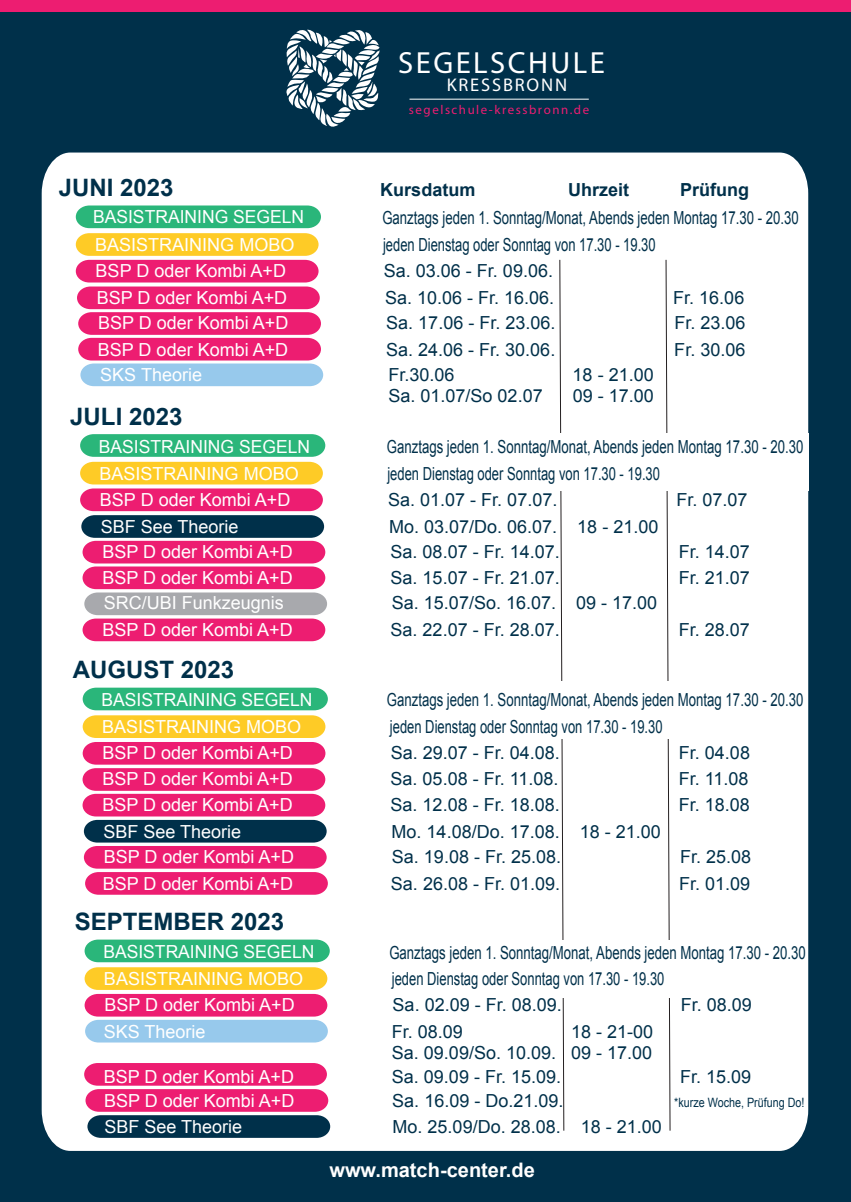
<style>
.page{position:relative;width:851px;height:1202px;background:#fff}
.page>*{position:absolute;margin:0;border:0;box-sizing:border-box;transform-origin:0 0}
.t1{font:30.6px "Myriad Pro";letter-spacing:.08em;color:#fff}
.t2{font:700 24px "Arial";color:#00304a}
.t3{font:700 20px "Arial";color:#fff}
.t4{font:18.4px "Myriad Pro";letter-spacing:.1em;color:#fff}
.t5{font:18px/21.6px "Arial";color:#00304a;text-align:right}
.t6{font:18px/26.4px "Arial";color:#fff}
.t7{font:18px/26.6px "Arial";color:#00304a;scale:.73 1}
.t8{font:700 18px "Arial";color:#00304a}
.t9{font:12.8px "Myriad Pro";letter-spacing:.12em;color:#ed1d71}
.t10{font:12.8px "Arial";color:#00304a;scale:.84 1}
</style>
<div class="page">
<div style="left:0;top:6px;width:850px;height:1196px;background:#00304a"></div>
<div style="left:42px;top:153px;width:766px;height:998px;background:#fff"></div>
<svg style="left:665px;top:259px;width:6px;height:873px;background:#dad9d9"></svg>
<div style="left:0;top:0;width:850px;height:12px;background:#ed1d71"></div>
<svg style="left:286px;top:29px;width:94px;height:98px"></svg>
<hr style="left:409px;top:99px;width:179px;height:1px;background:#fff">
<svg style="left:558px;top:259px;width:6px;height:873px;background:#dbdada"></svg>
<svg style="left:76px;top:205px;width:247px;height:181px;background:#cf7c8e"></svg>
<svg style="left:80px;top:434px;width:247px;height:207px;background:#bc7483"></svg>
<svg style="left:82px;top:688px;width:246px;height:207px;background:#c4657c"></svg>
<svg style="left:85px;top:940px;width:245px;height:102px;background:#b7a891"></svg>
<svg style="left:84px;top:1063px;width:246px;height:75px"></svg>
<div style="left:369px;top:941px;width:436px;height:57px;background:#fff"></div>
<div style="left:369px;top:682px;width:436px;height:57px;background:#fff"></div>
<div style="left:372px;top:433px;width:436px;height:57px;background:#fff"></div>
<h1 class="t1" style="left:398px;top:43px;width:208px">SEGELSCHULE</h1>
<p class="t4" style="left:446px;top:73px;width:122px">KRESSBRONN</p>
<p class="t9" style="left:409px;top:102px;width:182px">segelschule-kressbronn.de</p>
<h2 class="t2" style="left:59px;top:172px;width:116px">JUNI 2023</h2>
<p class="t8" style="left:380px;top:178px;width:97px">Kursdatum</p>
<p class="t8" style="left:568px;top:178px;width:63px">Uhrzeit</p>
<p class="t8" style="left:680px;top:178px;width:70px">Prüfung</p>
<p class="t6" style="left:93px;top:203px;width:212px">BASISTRAINING SEGELN</p>
<p class="t6" style="left:95px;top:232px;width:201px">BASISTRAINING MOBO<br>BSP D oder Kombi A+D</p>
<p class="t7" style="left:382px;top:205px;width:572px">Ganztags jeden 1. Sonntag/Monat, Abends jeden Montag 17.30 - 20.30 jeden Dienstag oder Sonntag von 17.30 - 19.30</p>
<p class="t5" style="left:384px;top:260px;width:171px">Sa. 03.06 - Fr. 09.06.</p>
<p class="t6" style="left:97px;top:284px;width:192px">BSP D oder Kombi A+D</p>
<p class="t5" style="left:385px;top:287px;width:171px">Sa. 10.06 - Fr. 16.06.</p>
<p class="t5" style="left:673px;top:287px;width:73px">Fr. 16.06</p>
<p class="t6" style="left:98px;top:310px;width:192px">BSP D oder Kombi A+D</p>
<p class="t5" style="left:386px;top:312px;width:171px">Sa. 17.06 - Fr. 23.06.</p>
<p class="t5" style="left:674px;top:312px;width:73px">Fr. 23.06</p>
<p class="t6" style="left:98px;top:336px;width:192px">BSP D oder Kombi A+D</p>
<p class="t5" style="left:386px;top:339px;width:171px">Sa. 24.06 - Fr. 30.06.</p>
<p class="t5" style="left:674px;top:339px;width:73px">Fr. 30.06</p>
<p class="t6" style="left:100px;top:361px;width:103px">SKS Theorie</p>
<p class="t5" style="left:388px;top:364px;width:68px">Fr.30.06</p>
<p class="t5" style="left:572px;top:364px;width:83px">18 - 21.00</p>
<p class="t5" style="left:388px;top:385px;width:156px">Sa. 01.07/So 02.07</p>
<p class="t5" style="left:572px;top:385px;width:83px">09 - 17.00</p>
<h2 class="t2" style="left:70px;top:401px;width:114px">JULI 2023</h2>
<p class="t6" style="left:99px;top:434px;width:212px">BASISTRAINING SEGELN<br>BASISTRAINING MOBO<br>BSP D oder Kombi A+D</p>
<p class="t7" style="left:387px;top:434px;width:572px">Ganztags jeden 1. Sonntag/Monat, Abends jeden Montag 17.30 - 20.30 jeden Dienstag oder Sonntag von 17.30 - 19.30</p>
<p class="t5" style="left:388px;top:489px;width:171px">Sa. 01.07 - Fr. 07.07.</p>
<p class="t5" style="left:676px;top:489px;width:73px">Fr. 07.07</p>
<p class="t6" style="left:101px;top:514px;width:139px">SBF See Theorie</p>
<p class="t5" style="left:389px;top:516px;width:271px">Mo. 03.07/Do. 06.07. 18 - 21.00</p>
<p class="t6" style="left:102px;top:539px;width:192px">BSP D oder Kombi A+D</p>
<p class="t5" style="left:390px;top:541px;width:171px">Sa. 08.07 - Fr. 14.07.</p>
<p class="t5" style="left:678px;top:541px;width:73px">Fr. 14.07</p>
<p class="t6" style="left:104px;top:590px;width:182px">SRC/UBI Funkzeugnis</p>
<p class="t5" style="left:392px;top:592px;width:267px">Sa. 15.07/So. 16.07. 09 - 17.00</p>
<p class="t6" style="left:102px;top:564px;width:192px">BSP D oder Kombi A+D</p>
<p class="t5" style="left:390px;top:567px;width:171px">Sa. 15.07 - Fr. 21.07.</p>
<p class="t5" style="left:678px;top:567px;width:73px">Fr. 21.07</p>
<p class="t6" style="left:102px;top:616px;width:192px">BSP D oder Kombi A+D</p>
<p class="t5" style="left:390px;top:619px;width:171px">Sa. 22.07 - Fr. 28.07.</p>
<p class="t5" style="left:678px;top:619px;width:73px">Fr. 28.07</p>
<h2 class="t2" style="left:73px;top:654px;width:163px">AUGUST 2023</h2>
<p class="t6" style="left:101px;top:687px;width:212px">BASISTRAINING SEGELN<br>BASISTRAINING MOBO<br>BSP D oder Kombi A+D</p>
<p class="t7" style="left:387px;top:687px;width:572px">Ganztags jeden 1. Sonntag/Monat, Abends jeden Montag 17.30 - 20.30 jeden Dienstag oder Sonntag von 17.30 - 19.30</p>
<p class="t5" style="left:390px;top:742px;width:171px">Sa. 29.07 - Fr. 04.08.</p>
<p class="t5" style="left:678px;top:742px;width:73px">Fr. 04.08</p>
<p class="t6" style="left:102px;top:766px;width:192px">BSP D oder Kombi A+D</p>
<p class="t5" style="left:390px;top:768px;width:169px">Sa. 05.08 - Fr. 11.08.</p>
<p class="t5" style="left:678px;top:768px;width:71px">Fr. 11.08</p>
<p class="t6" style="left:102px;top:792px;width:192px">BSP D oder Kombi A+D</p>
<p class="t5" style="left:390px;top:794px;width:171px">Sa. 12.08 - Fr. 18.08.</p>
<p class="t5" style="left:678px;top:794px;width:73px">Fr. 18.08</p>
<p class="t6" style="left:103px;top:818px;width:139px">SBF See Theorie</p>
<p class="t5" style="left:391px;top:821px;width:271px">Mo. 14.08/Do. 17.08. 18 - 21.00</p>
<p class="t6" style="left:103px;top:870px;width:192px">BSP D oder Kombi A+D</p>
<p class="t5" style="left:391px;top:873px;width:171px">Sa. 26.08 - Fr. 01.09.</p>
<p class="t5" style="left:679px;top:873px;width:73px">Fr. 01.09</p>
<p class="t6" style="left:104px;top:844px;width:192px">BSP D oder Kombi A+D</p>
<p class="t5" style="left:392px;top:846px;width:171px">Sa. 19.08 - Fr. 25.08.</p>
<p class="t5" style="left:680px;top:846px;width:73px">Fr. 25.08</p>
<h2 class="t2" style="left:75px;top:906px;width:211px">SEPTEMBER 2023</h2>
<p class="t6" style="left:103px;top:939px;width:212px">BASISTRAINING SEGELN<br>BASISTRAINING MOBO<br>BSP D oder Kombi A+D</p>
<p class="t7" style="left:389px;top:939px;width:572px">Ganztags jeden 1. Sonntag/Monat, Abends jeden Montag 17.30 - 20.30 jeden Dienstag oder Sonntag von 17.30 - 19.30</p>
<p class="t5" style="left:392px;top:994px;width:171px">Sa. 02.09 - Fr. 08.09.</p>
<p class="t5" style="left:680px;top:994px;width:73px">Fr. 08.09</p>
<p class="t6" style="left:104px;top:1018px;width:103px">SKS Theorie</p>
<p class="t5" style="left:392px;top:1021px;width:73px">Fr. 08.09</p>
<p class="t5" style="left:392px;top:1021px;width:263px">18 - 21-00<br>Sa. 09.09/So. 10.09. 09 - 17.00</p>
<p class="t6" style="left:104px;top:1063px;width:192px">BSP D oder Kombi A+D</p>
<p class="t5" style="left:392px;top:1065px;width:171px">Sa. 09.09 - Fr. 15.09.</p>
<p class="t5" style="left:680px;top:1065px;width:73px">Fr. 15.09</p>
<p class="t6" style="left:104px;top:1088px;width:192px">BSP D oder Kombi A+D</p>
<p class="t5" style="left:392px;top:1090px;width:173px">Sa. 16.09 - Do.21.09.</p>
<p class="t10" style="left:674px;top:1094px;width:157px">*kurze Woche, Prüfung Do!</p>
<p class="t6" style="left:104px;top:1114px;width:139px">SBF See Theorie</p>
<p class="t5" style="left:392px;top:1116px;width:271px">Mo. 25.09/Do. 28.08. 18 - 21.00</p>
<p class="t3" style="left:329px;top:1157px;width:207px">www.match-center.de</p>
</div>
